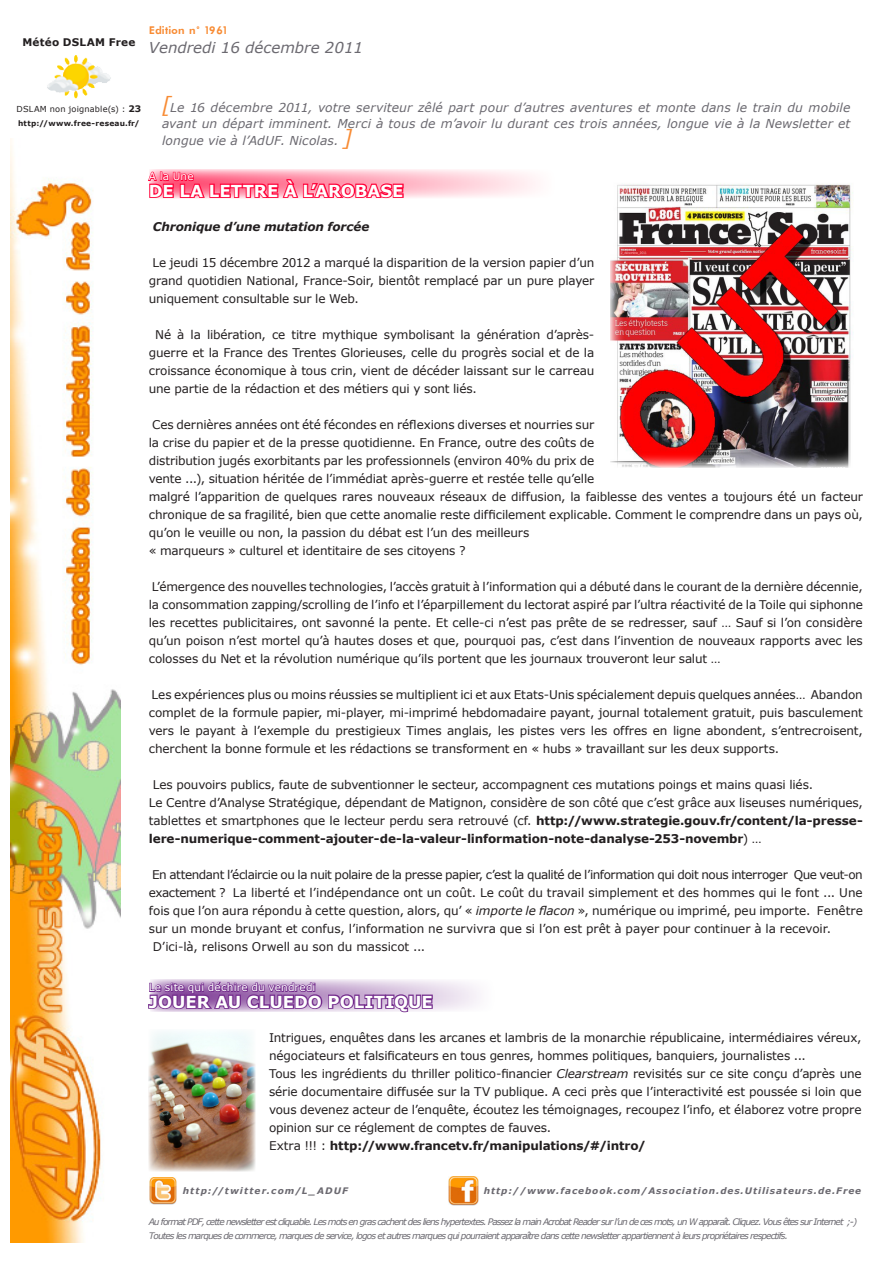
<style>
.page{position:relative;width:893px;height:1263px;background:#fff}
.page>*{position:absolute;margin:0;border:0;box-sizing:border-box;transform-origin:0 0}
.t1{font:700 16.5px "Verdana";color:#fff}
.t2{font:italic 15px "Verdana";color:#6b6970}
.t3{font:italic 12.3px/16.5px "Verdana";letter-spacing:.01em;color:#6b6970;text-align:justify}
.t4{font:12px/18px "Verdana";letter-spacing:-.01em;color:#231f20;text-align:justify}
.t5{font:700 12px "Verdana";letter-spacing:-.015em;color:#231f20}
.t6{font:italic 700 12px "Verdana";letter-spacing:-.015em;color:#231f20}
.t7{font:700 12px "Futura Book";color:#f88b33}
.t8{font:10.5px "Verdana";letter-spacing:.015em;color:#fff}
.t9{font:700 10.5px "Verdana";letter-spacing:.025em;color:#231f20}
.t10{font:italic 9px "Verdana";letter-spacing:-.1em;color:#6b6970}
.t11{font:italic 700 9px "Verdana";letter-spacing:.1em;color:#6b6970}
.t12{font:italic 700 9px "Verdana";letter-spacing:.125em;color:#6b6970}
.t13{font:8.25px "Verdana";letter-spacing:.02em;color:#231f20}
.t14{font:700 7.5px "Verdana";letter-spacing:.03em;color:#231f20}
.s1{font-weight:700;font-size:9px}
.s2{font-size:21px;color:#f88b33}
.s3{font-weight:700}
.s4{font-style:italic}
.s5{font-weight:400}
</style>
<div class="page">
<img style="left:11px;top:145px;width:110px;height:1098px">
<img style="left:149px;top:1177px;width:28px;height:28px">
<img style="left:449px;top:1177px;width:29px;height:29px">
<img style="left:47px;top:56px;width:64px;height:43px">
<svg style="left:152px;top:979px;width:327px;height:32px;fill:#f2ecf5"></svg>
<svg style="left:148px;top:980px;width:286px;height:33px;background:#aa7fb9"></svg>
<img style="left:149px;top:1032px;width:106px;height:139px">
<svg style="left:405px;top:169px;width:131px;height:29px"></svg>
<svg style="left:148px;top:169px;width:257px;height:30px;background:#ff6b8b"></svg>
<img style="left:610px;top:183px;width:243px;height:285px">
<p class="t9" style="left:22px;top:35px;width:114px">Météo DSLAM Free</p>
<p class="t7" style="left:149px;top:23px;width:80px">Edition n° 1961</p>
<p class="t2" style="left:149px;top:38px;width:216px">Vendredi 16 décembre 2011</p>
<p class="t13" style="left:17px;top:104px;width:126px">DSLAM non joignable(s) : <span class="s1">23</span></p>
<p class="t14" style="left:18px;top:118px;width:123px">http://www.free-reseau.fr/</p>
<p class="t3" style="left:162px;top:99px;width:690px"><span class="s2">[</span>Le 16 décembre 2011, votre serviteur zêlé part pour d’autres aventures et monte dans le train du mobile avant un départ imminent. Merci à tous de m’avoir lu durant ces trois années, longue vie à la Newsletter et longue vie à l’AdUF. Nicolas. <span class="s2">]</span></p>
<p class="t8" style="left:149px;top:169px;width:46px">A la Une</p>
<p class="t1" style="left:149px;top:179px;width:256px">DE LA LETTRE À L’AROBASE</p>
<p class="t6" style="left:153px;top:218px;width:218px">Chronique d’une mutation forcée</p>
<p class="t4" style="left:149px;top:254px;width:447px">Le jeudi 15 décembre 2012 a marqué la disparition de la version papier d’un grand quotidien National, France-Soir, bientôt remplacé par un pure player uniquement consultable sur le Web.</p>
<p class="t4" style="left:149px;top:326px;width:447px;text-indent:6px">Né à la libération, ce titre mythique symbolisant la génération d’après&shy;guerre et la France des Trentes Glorieuses, celle du progrès social et de la croissance économique à tous crin, vient de décéder laissant sur le carreau une partie de la rédaction et des métiers qui y sont liés.</p>
<p class="t4" style="left:149px;top:416px;width:716px;text-align:left">Ces dernières années ont été fécondes en réflexions diverses et nourries sur<br>la crise du papier et de la presse quotidienne. En France, outre des coûts de<br>distribution jugés exorbitants par les professionnels (environ 40% du prix de<br>vente ...), situation héritée de l’immédiat après-guerre et restée telle qu’elle<br>malgré l’apparition de quelques rares nouveaux réseaux de diffusion, la faiblesse des ventes a toujours été un facteur chronique de sa fragilité, bien que cette anomalie reste difficilement explicable. Comment le comprendre dans un pays où, qu’on le veuille ou non, la passion du débat est l’un des meilleurs</p>
<p class="t4" style="left:149px;top:542px;width:318px">« marqueurs » culturel et identitaire de ses citoyens ?</p>
<p class="t4" style="left:149px;top:578px;width:716px">L’émergence des nouvelles technologies, l’accès gratuit à l’information qui a débuté dans le courant de la dernière décennie, la consommation zapping/scrolling de l’info et l’éparpillement du lectorat aspiré par l’ultra réactivité de la Toile qui siphonne les recettes publicitaires, ont savonné la pente. Et celle-ci n’est pas prête de se redresser, sauf … Sauf si l’on considère qu’un poison n’est mortel qu’à hautes doses et que, pourquoi pas, c’est dans l’invention de nouveaux rapports avec les colosses du Net et la révolution numérique qu’ils portent que les journaux trouveront leur salut …</p>
<p class="t4" style="left:149px;top:686px;width:715px">Les expériences plus ou moins réussies se multiplient ici et aux Etats-Unis spécialement depuis quelques années… Abandon complet de la formule papier, mi-player, mi-imprimé hebdomadaire payant, journal totalement gratuit, puis basculement vers le payant à l’exemple du prestigieux Times anglais, les pistes vers les offres en ligne abondent, s’entrecroisent, cherchent la bonne formule et les rédactions se transforment en « hubs » travaillant sur les deux supports.</p>
<p class="t4" style="left:153px;top:776px;width:662px">Les pouvoirs publics, faute de subventionner le secteur, accompagnent ces mutations poings et mains quasi liés.</p>
<p class="t4" style="left:149px;top:794px;width:716px">Le Centre d’Analyse Stratégique, dépendant de Matignon, considère de son côté que c’est grâce aux liseuses numériques, tablettes et smartphones que le lecteur perdu sera retrouvé (cf. <span class="s3">http://www.strategie.gouv.fr/content/la-presse&shy;lere-numerique-comment-ajouter-de-la-valeur-linformation-note-danalyse-253-novembr</span>) …</p>
<p class="t4" style="left:149px;top:866px;width:716px">En attendant l’éclaircie ou la nuit polaire de la presse papier, c’est la qualité de l’information qui doit nous interroger Que veut-on exactement ? La liberté et l’indépendance ont un coût. Le coût du travail simplement et des hommes qui le font ... Une fois que l’on aura répondu à cette question, alors, qu’ « <span class="s4">importe le flacon</span> », numérique ou imprimé, peu importe. Fenêtre sur un monde bruyant et confus, l’information ne survivra que si l’on est prêt à payer pour continuer à la recevoir.</p>
<p class="t4" style="left:153px;top:938px;width:274px">D’ici-là, relisons Orwell au son du massicot ...</p>
<p class="t8" style="left:149px;top:980px;width:168px">Le site qui déchire du vendredi</p>
<p class="t1" style="left:149px;top:990px;width:285px">JOUER AU CLUEDO POLITIQUE</p>
<p class="t4" style="left:269px;top:1029px;width:594px">Intrigues, enquêtes dans les arcanes et lambris de la monarchie républicaine, intermédiaires véreux, négociateurs et falsificateurs en tous genres, hommes politiques, banquiers, journalistes ...</p>
<p class="t4" style="left:269px;top:1065px;width:594px">Tous les ingrédients du thriller politico-financier <span class="s4">Clearstream</span> revisités sur ce site conçu d’après une série documentaire diffusée sur la TV publique. A ceci près que l’interactivité est poussée si loin que vous devenez acteur de l’enquête, écoutez les témoignages, recoupez l’info, et élaborez votre propre opinion sur ce réglement de comptes de fauves.</p>
<p class="t5" style="left:269px;top:1137px;width:378px"><span class="s5">Extra !!! :</span> http://www.francetv.fr/manipulations/#/intro/</p>
<p class="t12" style="left:183px;top:1184px;width:167px">http://twitter.com/L_ADUF</p>
<p class="t11" style="left:484px;top:1184px;width:379px">http://www.facebook.com/Association.des.Utilisateurs.de.Free</p>
<p class="t10" style="left:149px;top:1216px;width:710px">Au format PDF, cette newsletter est cliquable. Les mots en gras cachent des liens hypertextes. Passez la main Acrobat Reader sur l’un de ces mots, un W apparaît. Cliquez. Vous êtes sur Internet ;-)</p>
<p class="t10" style="left:149px;top:1229px;width:641px">Toutes les marques de commerce, marques de service, logos et autres marques qui pourraient apparaître dans cette newsletter appartiennent à leurs propriétaires respectifs.</p>
</div>
